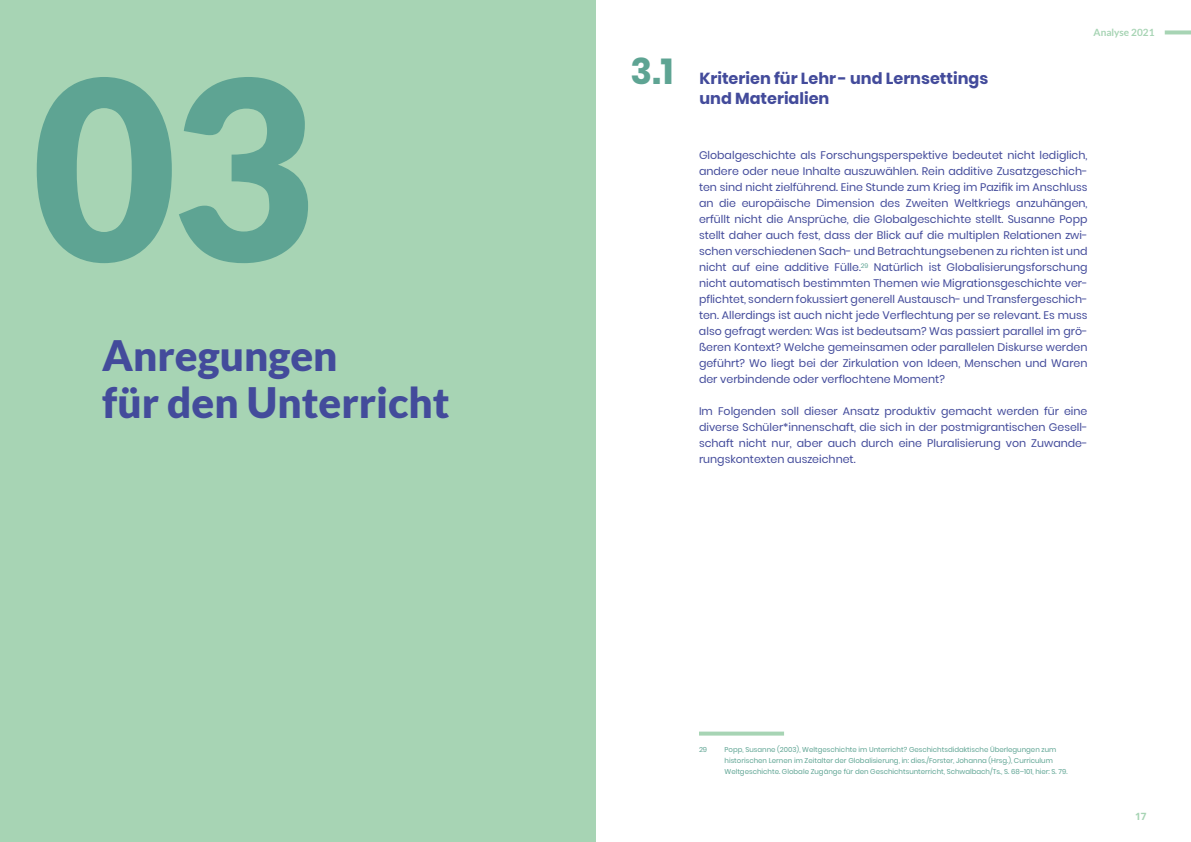
<style>
.page{position:relative;width:1191px;height:842px;background:#fff}
.page>*{position:absolute;margin:0;border:0;box-sizing:border-box;transform-origin:0 0}
.t1{font:900 250px "Lato";color:#5ea493}
.t2{font:900 42px/47px "Lato";color:#434b9b}
.t3{font:700 36px "Poppins";color:#5ea493}
.t4{font:700 16px/20px "Poppins";color:#434b9b}
.t5{font:11px/16px "Poppins";color:#434b9b;text-align:justify}
.t6{font:700 10px "Lato";color:#a7d4b4}
.t7{font:700 10px "Noto Sans";color:#a7d4b4}
.t8{font:7px/11px "Poppins";color:#5ea493}
</style>
<div class="page">
<svg style="left:1164px;top:30px;width:27px;height:4px"></svg>
<div style="left:0;top:0;width:595px;height:842px;background:#a7d4b4"></div>
<svg style="left:699px;top:732px;width:85px;height:4px"></svg>
<h1 class="t1" style="left:32px;top:23px;width:284px">03</h1>
<h2 class="t2" style="left:102px;top:331px;width:349px">Anregungen<br>für den Unterricht</h2>
<h3 class="t3" style="left:630px;top:51px;width:45px">3.1</h3>
<h3 class="t4" style="left:699px;top:69px;width:290px">Kriterien für Lehr- und Lernsettings und Materialien</h3>
<p class="t6" style="left:1093px;top:26px;width:62px">Analyse 2021</p>
<p class="t5" style="left:699px;top:147px;width:390px">Globalgeschichte als Forschungsperspektive bedeutet nicht lediglich, andere oder neue Inhalte auszuwählen. Rein additive Zusatzgeschich&shy;ten sind nicht zielführend. Eine Stunde zum Krieg im Pazifik im Anschluss an die europäische Dimension des Zweiten Weltkriegs anzuhängen, erfüllt nicht die Ansprüche, die Globalgeschichte stellt. Susanne Popp stellt daher auch fest, dass der Blick auf die multiplen Relationen zwi&shy;schen verschiedenen Sach- und Betrachtungsebenen zu richten ist und nicht auf eine additive Fülle.<sup>29</sup> Natürlich ist Globalisierungsforschung nicht automatisch bestimmten Themen wie Migrationsgeschichte ver&shy;pflichtet, sondern fokussiert generell Austausch- und Transfergeschich&shy;ten. Allerdings ist auch nicht jede Verflechtung per se relevant. Es muss also gefragt werden: Was ist bedeutsam? Was passiert parallel im grö&shy;ßeren Kontext? Welche gemeinsamen oder parallelen Diskurse werden geführt? Wo liegt bei der Zirkulation von Ideen, Menschen und Waren der verbindende oder verflochtene Moment?</p>
<p class="t5" style="left:699px;top:404px;width:390px">Im Folgenden soll dieser Ansatz produktiv gemacht werden für eine diverse Schüler*innenschaft, die sich in der postmigrantischen Gesell&shy;schaft nicht nur, aber auch durch eine Pluralisierung von Zuwande&shy;rungskontexten auszeichnet.</p>
<p class="t8" style="left:699px;top:744px;width:10px">29</p>
<p class="t8" style="left:724px;top:744px;width:344px">Popp, Susanne (2003), Weltgeschichte im Unterricht? Geschichtsdidaktische Überlegungen zum historischen Lernen im Zeitalter der Globalisierung, in: dies./Forster, Johanna (Hrsg.), Curriculum<br>Weltgeschichte. Globale Zugänge für den Geschichtsunterricht, Schwalbach/Ts., S. 68–101, hier: S. 79.</p>
<p class="t7" style="left:1135px;top:809px;width:13px">17</p>
</div>
